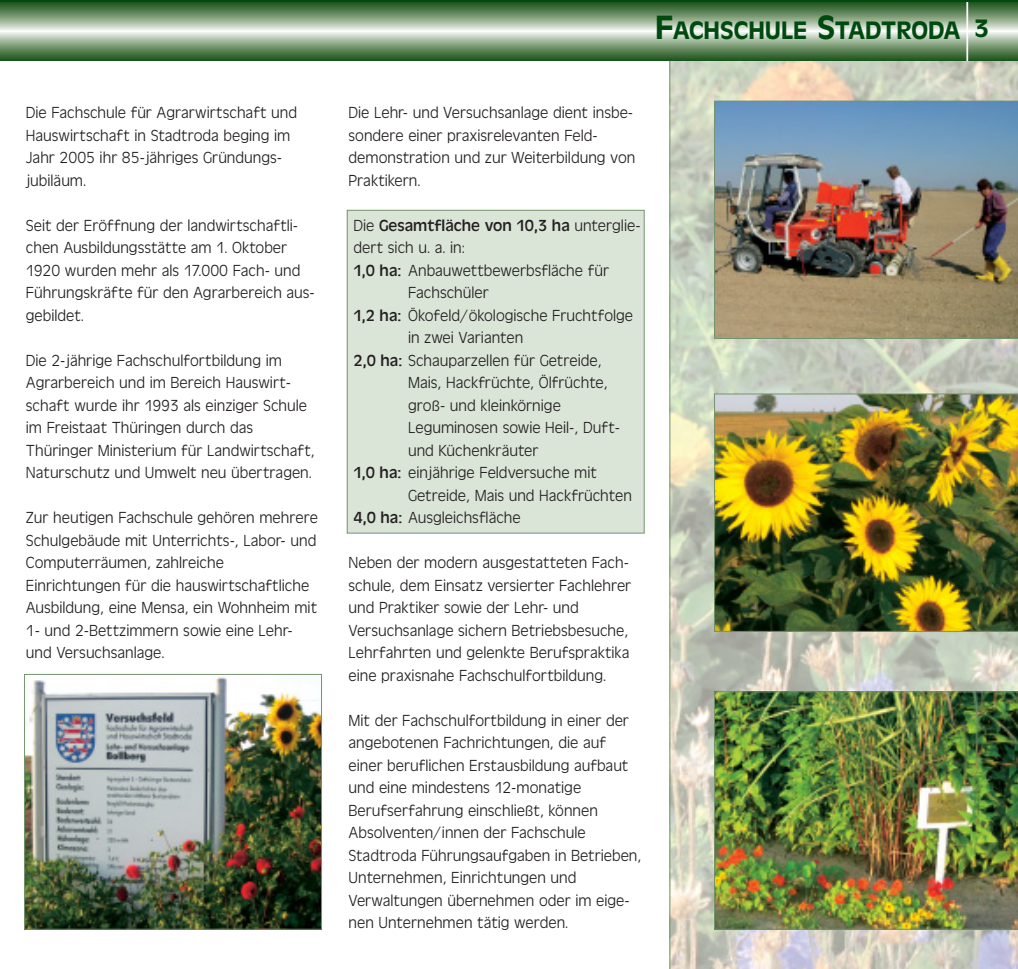
<style>
.page{position:relative;width:1018px;height:969px;background:#fff}
.page>*{position:absolute;margin:0;border:0;box-sizing:border-box;transform-origin:0 0}
.t1{font:500 26.25px "Antique Olive T";color:#00490f}
.t2{font:300 16.62px/22.4px "Antique Olive T";color:#231f20}
.t3{font:16.62px "Antique Olive T";color:#231f20}
.s1{font-size:35px}
.s2{font-weight:300}
.s3{font-weight:400}
</style>
<div class="page">
<img style="left:0;top:0;width:1017px;height:968px">
<p class="t2" style="left:26px;top:102px;width:273px">Die Fachschule für Agrarwirtschaft und<br>Hauswirtschaft in Stadtroda beging im<br>Jahr 2005 ihr 85-jähriges Gründungs&shy;jubiläum.</p>
<p class="t2" style="left:26px;top:215px;width:290px">Seit der Eröffnung der landwirtschaftli&shy;chen Ausbildungsstätte am 1. Oktober 1920 wurden mehr als 17.000 Fach- und Führungskräfte für den Agrarbereich aus&shy;gebildet.</p>
<p class="t2" style="left:26px;top:350px;width:290px">Die 2-jährige Fachschulfortbildung im Agrarbereich und im Bereich Hauswirt&shy;schaft wurde ihr 1993 als einziger Schule im Freistaat Thüringen durch das Thüringer Ministerium für Landwirtschaft, Naturschutz und Umwelt neu übertragen.</p>
<p class="t2" style="left:26px;top:507px;width:293px">Zur heutigen Fachschule gehören mehrere Schulgebäude mit Unterrichts-, Labor- und Computerräumen, zahlreiche Einrichtungen für die hauswirtschaftliche Ausbildung, eine Mensa, ein Wohnheim mit 1- und 2-Bettzimmern sowie eine Lehr&shy;und Versuchsanlage.</p>
<h1 class="t1" style="left:655px;top:21px;width:335px"><span class="s1">F</span>ACHSCHULE <span class="s1">S</span>TADTRODA 3</h1>
<p class="t2" style="left:348px;top:102px;width:288px">Die Lehr- und Versuchsanlage dient insbe&shy;sondere einer praxisrelevanten Feld&shy;demonstration und zur Weiterbildung von Praktikern.</p>
<p class="t3" style="left:353px;top:219px;width:288px"><span class="s2">Die</span> Gesamtfläche von 10,3 ha <span class="s2">unterglie-</span></p>
<p class="t2" style="left:353px;top:237px;width:113px">dert sich u. a. in:</p>
<p class="t2" style="left:353px;top:260px;width:257px"><span class="s3">1,0 ha:</span> Anbauwettbewerbsfläche für</p>
<p class="t2" style="left:408px;top:282px;width:82px">Fachschüler</p>
<p class="t2" style="left:353px;top:305px;width:281px"><span class="s3">1,2 ha:</span> Ökofeld/ökologische Fruchtfolge</p>
<p class="t2" style="left:408px;top:327px;width:117px">in zwei Varianten</p>
<p class="t2" style="left:353px;top:350px;width:250px"><span class="s3">2,0 ha:</span> Schauparzellen für Getreide,</p>
<p class="t2" style="left:408px;top:372px;width:201px">Mais, Hackfrüchte, Ölfrüchte,</p>
<p class="t2" style="left:408px;top:394px;width:154px">groß- und kleinkörnige</p>
<p class="t2" style="left:408px;top:417px;width:213px">Leguminosen sowie Heil-, Duft-</p>
<p class="t2" style="left:408px;top:439px;width:132px">und Küchenkräuter</p>
<p class="t2" style="left:353px;top:462px;width:245px"><span class="s3">1,0 ha:</span> einjährige Feldversuche mit</p>
<p class="t2" style="left:408px;top:484px;width:225px">Getreide, Mais und Hackfrüchten</p>
<p class="t2" style="left:353px;top:507px;width:169px"><span class="s3">4,0 ha:</span> Ausgleichsfläche</p>
<p class="t2" style="left:348px;top:552px;width:284px">Neben der modern ausgestatteten Fach&shy;schule, dem Einsatz versierter Fachlehrer und Praktiker sowie der Lehr- und Versuchsanlage sichern Betriebsbesuche, Lehrfahrten und gelenkte Berufspraktika eine praxisnahe Fachschulfortbildung.</p>
<p class="t2" style="left:348px;top:709px;width:294px">Mit der Fachschulfortbildung in einer der angebotenen Fachrichtungen, die auf einer beruflichen Erstausbildung aufbaut und eine mindestens 12-monatige Berufserfahrung einschließt, können Absolventen/innen der Fachschule Stadtroda Führungsaufgaben in Betrieben, Unternehmen, Einrichtungen und Verwaltungen übernehmen oder im eige&shy;nen Unternehmen tätig werden.</p>
</div>
